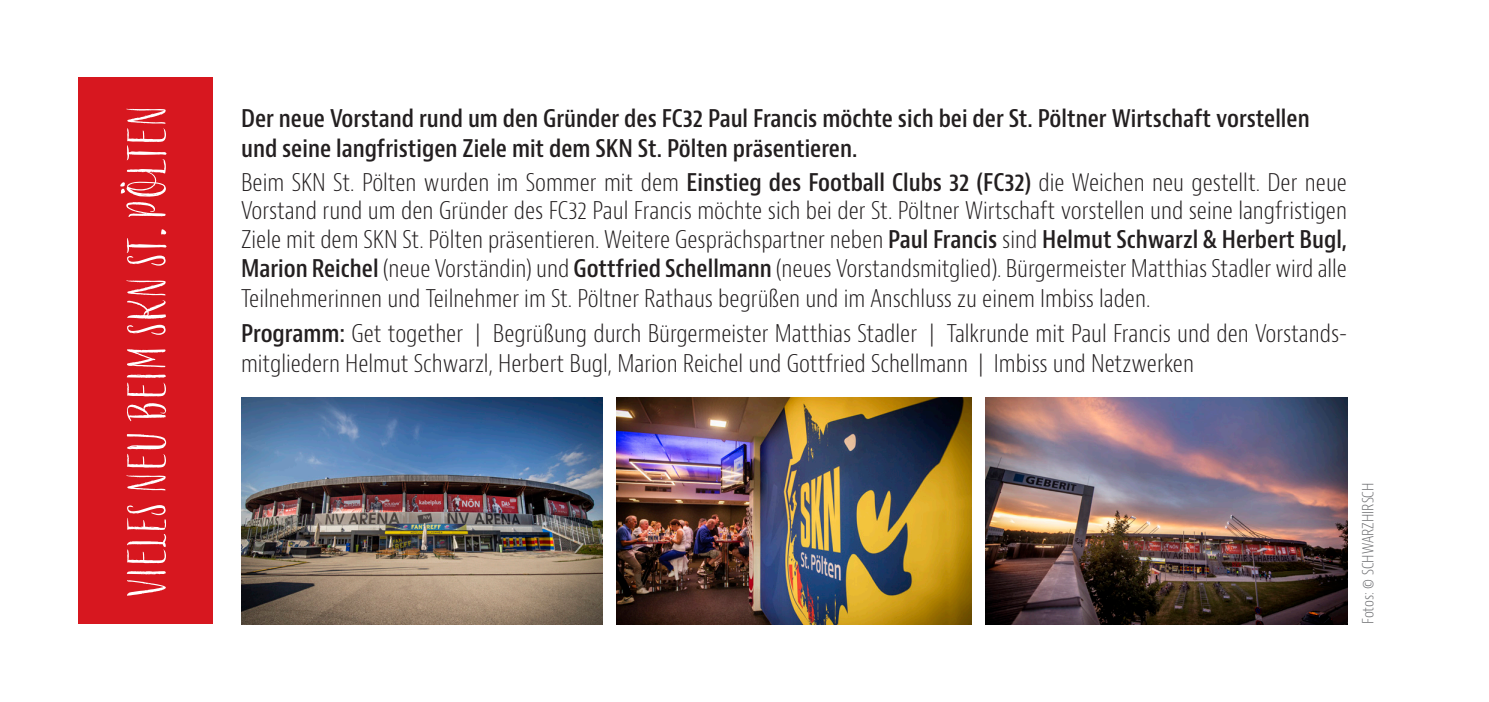
<style>
.page{position:relative;width:1489px;height:702px;background:#fff}
.page>*{position:absolute;margin:0;border:0;box-sizing:border-box;transform-origin:0 0}
.t1{font:60px "Liebe Gerda";color:#fff}
.t2{font:300 condensed 23.75px/29px "Bernino Sans";color:#231f20;text-align:justify}
.t3{font:600 condensed 23.75px/30px "Bernino Sans";color:#231f20}
.t4{font:300 condensed 15px "Bernina Sans";color:#6c6d70}
.s1{font-weight:600}
</style>
<div class="page">
<div style="left:78px;top:78px;width:135px;height:546px;background:#d7171f"></div>
<img style="left:241px;top:397px;width:361px;height:227px">
<img style="left:617px;top:397px;width:354px;height:227px">
<img style="left:985px;top:397px;width:361px;height:227px">
<h1 class="t1" style="left:109px;top:597px;width:494px;rotate:-90deg">VIELES NEU BEIM SKN ST. PÖLTEN</h1>
<p class="t3" style="left:241px;top:104px;width:1070px">Der neue Vorstand rund um den Gründer des FC32 Paul Francis möchte sich bei der St. Pöltner Wirtschaft vorstellen und seine langfristigen Ziele mit dem SKN St. Pölten präsentieren.</p>
<p class="t2" style="left:241px;top:168px;width:1107px">Beim SKN St. Pölten wurden im Sommer mit dem <span class="s1">Einstieg des Football Clubs 32 (FC32)</span> die Weichen neu gestellt. Der neue Vorstand rund um den Gründer des FC32 Paul Francis möchte sich bei der St. Pöltner Wirtschaft vorstellen und seine langfristigen Ziele mit dem SKN St. Pölten präsentieren. Weitere Gesprächspartner neben <span class="s1">Paul Francis</span> sind <span class="s1">Helmut Schwarzl &amp; Herbert Bugl, Marion Reichel</span> (neue Vorständin) und <span class="s1">Gottfried Schellmann</span> (neues Vorstandsmitglied). Bürgermeister Matthias Stadler wird alle Teilnehmerinnen und Teilnehmer im St. Pöltner Rathaus begrüßen und im Anschluss zu einem Imbiss laden.</p>
<p class="t2" style="left:241px;top:319px;width:1107px;line-height:30px"><span class="s1">Programm:</span> Get together | Begrüßung durch Bürgermeister Matthias Stadler | Talkrunde mit Paul Francis und den Vorstands&shy;mitgliedern Helmut Schwarzl, Herbert Bugl, Marion Reichel und Gottfried Schellmann | Imbiss und Netzwerken</p>
<p class="t4" style="left:1358px;top:624px;width:143px;rotate:-90deg">Fotos: © SCHWARZHIRSCH</p>
</div>
